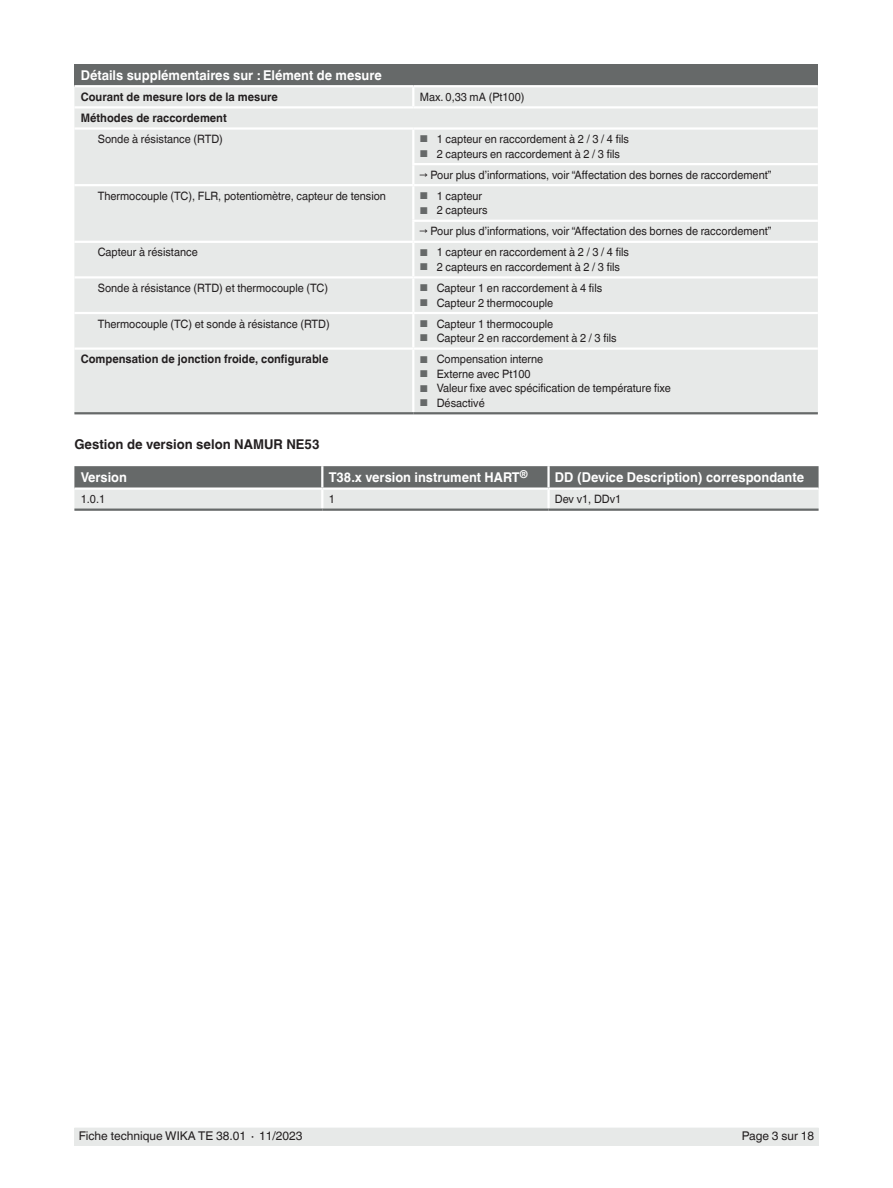
<style>
.page{position:relative;width:893px;height:1188px;background:#fff}
.page>*{position:absolute;margin:0;border:0;box-sizing:border-box;transform-origin:0 0}
.t1{font:700 13.5px "Helvetica World";color:#fff;scale:.95 1}
.t2{font:700 13.5px "Helvetica World";color:#231f20}
.t3{font:12px "Helvetica World";color:#231f20}
.t4{font:700 11.7px "Helvetica World";color:#231f20;scale:.95 1}
.t5{font:11.55px "Helvetica World";color:#231f20;scale:.95 1}
.s1{font-size:9.75px;color:#666969}
</style>
<div class="page">
<div style="left:74px;top:1128px;width:745px;height:17px;background:#e7e9e8"></div>
<div style="left:74px;top:64px;width:744px;height:22px;background:#666969"></div>
<div style="left:74px;top:87px;width:744px;height:325px;background:#e7e9e8"></div>
<hr style="left:74px;top:85px;width:339px;height:2px;background:#fff">
<hr style="left:413px;top:85px;width:405px;height:2px;background:#fff">
<hr style="left:74px;top:106px;width:339px;height:3px;background:#fff">
<hr style="left:413px;top:106px;width:405px;height:3px;background:#fff">
<hr style="left:74px;top:127px;width:339px;height:3px;background:#fff">
<hr style="left:413px;top:127px;width:405px;height:3px;background:#fff">
<hr style="left:412px;top:163px;width:406px;height:2px;background:#fff">
<hr style="left:74px;top:276px;width:339px;height:3px;background:#fff">
<hr style="left:413px;top:276px;width:405px;height:3px;background:#fff">
<hr style="left:74px;top:312px;width:339px;height:2px;background:#fff">
<hr style="left:413px;top:184px;width:405px;height:2px;background:#fff">
<hr style="left:412px;top:220px;width:406px;height:2px;background:#fff">
<hr style="left:413px;top:312px;width:405px;height:2px;background:#fff">
<hr style="left:412px;top:314px;width:2px;height:33px;background:#fff">
<svg style="left:412px;top:87px;width:2px;height:19px"></svg>
<hr style="left:412px;top:130px;width:2px;height:33px;background:#fff">
<svg style="left:412px;top:165px;width:2px;height:19px"></svg>
<hr style="left:74px;top:184px;width:339px;height:2px;background:#fff">
<hr style="left:412px;top:186px;width:2px;height:34px;background:#fff">
<svg style="left:412px;top:222px;width:2px;height:19px"></svg>
<hr style="left:74px;top:241px;width:339px;height:2px;background:#fff">
<hr style="left:412px;top:243px;width:2px;height:33px;background:#fff">
<hr style="left:412px;top:279px;width:2px;height:33px;background:#fff">
<hr style="left:74px;top:347px;width:339px;height:3px;background:#fff">
<hr style="left:412px;top:350px;width:2px;height:62px;background:#fff">
<hr style="left:74px;top:412px;width:339px;height:2px;background:#666969">
<hr style="left:413px;top:412px;width:405px;height:2px;background:#666969">
<hr style="left:413px;top:241px;width:405px;height:2px;background:#fff">
<hr style="left:413px;top:347px;width:405px;height:3px;background:#fff">
<svg style="left:74px;top:466px;width:745px;height:43px;background:#a5a8a7"></svg>
<hr style="left:549px;top:487px;width:270px;height:3px;background:#fff">
<hr style="left:547px;top:490px;width:3px;height:19px;background:#fff">
<hr style="left:74px;top:509px;width:248px;height:2px;background:#666969">
<hr style="left:322px;top:509px;width:227px;height:2px;background:#666969">
<hr style="left:549px;top:509px;width:270px;height:2px;background:#666969">
<p class="t1" style="left:81px;top:67px;width:318px">Détails supplémentaires sur : Elément de mesure</p>
<p class="t4" style="left:81px;top:90px;width:209px">Courant de mesure lors de la mesure</p>
<p class="t5" style="left:420px;top:90px;width:112px">Max. 0,33 mA (Pt100)</p>
<p class="t4" style="left:81px;top:111px;width:155px">Méthodes de raccordement</p>
<p class="t5" style="left:98px;top:132px;width:133px">Sonde à résistance (RTD)</p>
<p class="t5" style="left:420px;top:132px;width:222px"><span class="s1">■</span> 1 capteur en raccordement à 2 / 3 / 4 fils</p>
<p class="t5" style="left:420px;top:147px;width:212px"><span class="s1">■</span> 2 capteurs en raccordement à 2 / 3 fils</p>
<p class="t5" style="left:420px;top:168px;width:372px">→ Pour plus d’informations, voir “Affectation des bornes de raccordement”</p>
<p class="t5" style="left:98px;top:189px;width:305px">Thermocouple (TC), FLR, potentiomètre, capteur de tension</p>
<p class="t5" style="left:420px;top:189px;width:67px"><span class="s1">■</span> 1 capteur</p>
<p class="t5" style="left:420px;top:204px;width:73px"><span class="s1">■</span> 2 capteurs</p>
<p class="t5" style="left:420px;top:225px;width:372px">→ Pour plus d’informations, voir “Affectation des bornes de raccordement”</p>
<p class="t5" style="left:98px;top:246px;width:107px">Capteur à résistance</p>
<p class="t5" style="left:420px;top:246px;width:222px"><span class="s1">■</span> 1 capteur en raccordement à 2 / 3 / 4 fils</p>
<p class="t5" style="left:420px;top:260px;width:212px"><span class="s1">■</span> 2 capteurs en raccordement à 2 / 3 fils</p>
<p class="t5" style="left:98px;top:281px;width:244px">Sonde à résistance (RTD) et thermocouple (TC)</p>
<p class="t5" style="left:420px;top:281px;width:194px"><span class="s1">■</span> Capteur 1 en raccordement à 4 fils</p>
<p class="t5" style="left:420px;top:296px;width:142px"><span class="s1">■</span> Capteur 2 thermocouple</p>
<p class="t5" style="left:98px;top:317px;width:246px">Thermocouple (TC) et sonde à résistance (RTD)</p>
<p class="t5" style="left:420px;top:317px;width:142px"><span class="s1">■</span> Capteur 1 thermocouple</p>
<p class="t5" style="left:420px;top:331px;width:209px"><span class="s1">■</span> Capteur 2 en raccordement à 2 / 3 fils</p>
<p class="t4" style="left:81px;top:353px;width:262px">Compensation de jonction froide, configurable</p>
<p class="t5" style="left:420px;top:353px;width:132px"><span class="s1">■</span> Compensation interne</p>
<p class="t5" style="left:420px;top:367px;width:118px"><span class="s1">■</span> Externe avec Pt100</p>
<p class="t5" style="left:420px;top:382px;width:266px"><span class="s1">■</span> Valeur fixe avec spécification de température fixe</p>
<p class="t5" style="left:420px;top:396px;width:70px"><span class="s1">■</span> Désactivé</p>
<p class="t2" style="left:74px;top:436px;width:247px">Gestion de version selon NAMUR NE53</p>
<p class="t1" style="left:81px;top:470px;width:50px">Version</p>
<p class="t1" style="left:329px;top:470px;width:212px">T38.x version instrument HART<sup>®</sup></p>
<p class="t1" style="left:555px;top:470px;width:264px">DD (Device Description) correspondante</p>
<p class="t5" style="left:81px;top:493px;width:27px">1.0.1</p>
<p class="t5" style="left:329px;top:493px;width:8px">1</p>
<p class="t5" style="left:555px;top:493px;width:71px">Dev v1, DDv1</p>
<p class="t3" style="left:79px;top:1129px;width:225px">Fiche technique WIKA TE 38.01 ∙ 11/2023</p>
<p class="t3" style="left:742px;top:1129px;width:74px">Page 3 sur 18</p>
</div>
